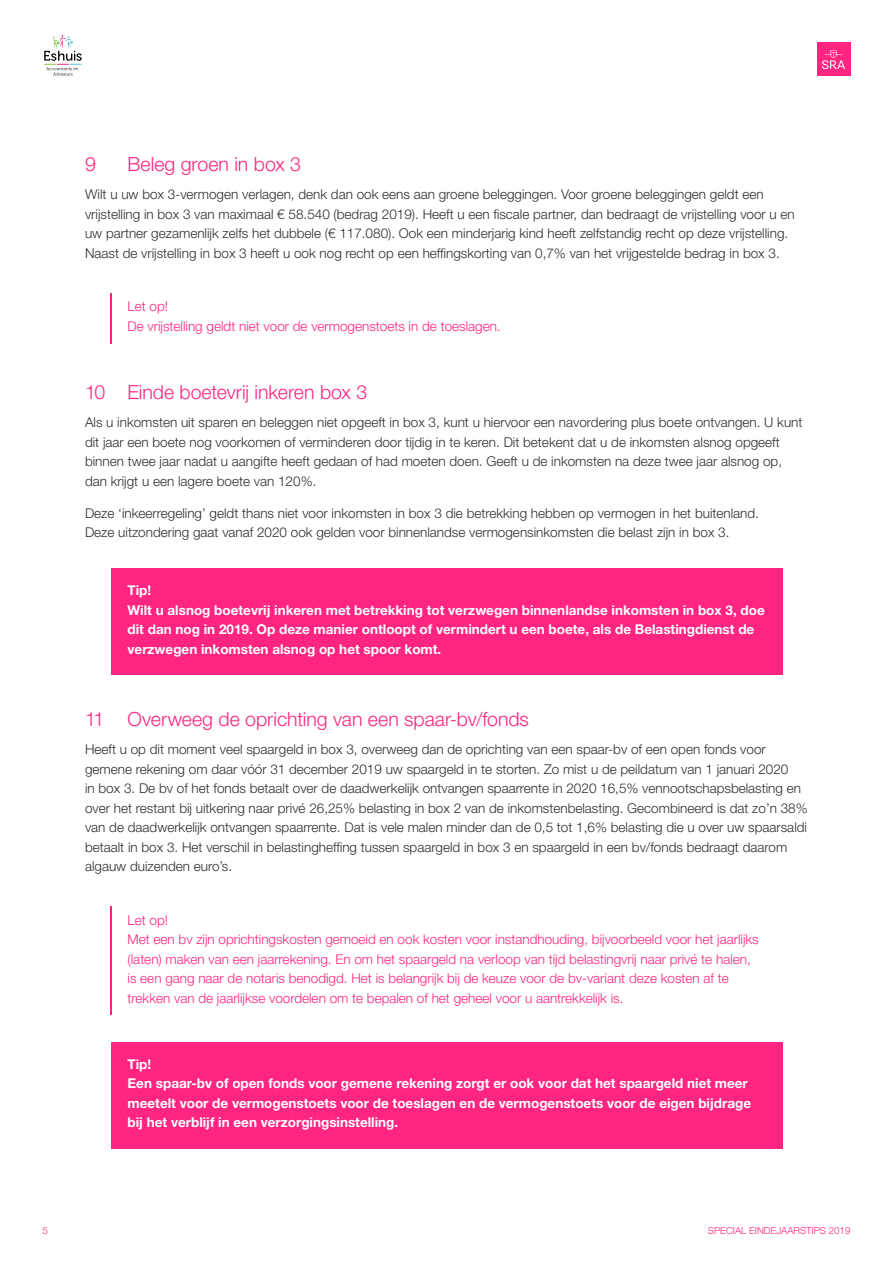
<style>
.page{position:relative;width:893px;height:1263px;background:#fff}
.page>*{position:absolute;margin:0;border:0;box-sizing:border-box;transform-origin:0 0}
.t1{font:300 19.5px "Helvetica Neue LT Std";color:#ff2581}
.t2{font:300 13.5px/19.5px "Helvetica Neue LT Std";color:#2f2f2f}
.t3{font:300 13.5px/19.5px "Helvetica Neue LT Std";color:#ff2581}
.t4{font:700 13.5px/19.5px "Helvetica Neue LT Std";color:#fff}
.t5{font:300 9.75px "Helvetica Neue LT Std";color:#ff2581}
</style>
<div class="page">
<div style="left:817px;top:43px;width:33px;height:33px;background:#ff2581"></div>
<svg style="left:822px;top:50px;width:23px;height:19px"></svg>
<svg style="left:44px;top:35px;width:38px;height:41px"></svg>
<hr style="left:111px;top:293px;width:1px;height:50px;background:#ff2581">
<div style="left:111px;top:568px;width:671px;height:106px;background:#ff2581"></div>
<hr style="left:111px;top:906px;width:1px;height:109px;background:#ff2581">
<div style="left:111px;top:1042px;width:671px;height:106px;background:#ff2581"></div>
<h1 class="t1" style="left:85px;top:152px;width:12px">9</h1>
<h1 class="t1" style="left:128px;top:152px;width:175px">Beleg groen in box 3</h1>
<p class="t2" style="left:85px;top:184px;width:711px">Wilt u uw box 3-vermogen verlagen, denk dan ook eens aan groene beleggingen. Voor groene beleggingen geldt een vrijstelling in box 3 van maximaal € 58.540 (bedrag 2019). Heeft u een fiscale partner, dan bedraagt de vrijstelling voor u en uw partner gezamenlijk zelfs het dubbele (€ 117.080). Ook een minderjarig kind heeft zelfstandig recht op deze vrijstelling.<br>Naast de vrijstelling in box 3 heeft u ook nog recht op een heffingskorting van 0,7% van het vrijgestelde bedrag in box 3.</p>
<p class="t3" style="left:128px;top:296px;width:375px">Let op!<br>De vrijstelling geldt niet voor de vermogenstoets in de toeslagen.</p>
<h1 class="t1" style="left:85px;top:380px;width:284px">10 Einde boetevrij inkeren box 3</h1>
<p class="t2" style="left:85px;top:412px;width:719px">Als u inkomsten uit sparen en beleggen niet opgeeft in box 3, kunt u hiervoor een navordering plus boete ontvangen. U kunt dit jaar een boete nog voorkomen of verminderen door tijdig in te keren. Dit betekent dat u de inkomsten alsnog opgeeft binnen twee jaar nadat u aangifte heeft gedaan of had moeten doen. Geeft u de inkomsten na deze twee jaar alsnog op, dan krijgt u een lagere boete van 120%.</p>
<p class="t2" style="left:85px;top:503px;width:675px">Deze ‘inkeerregeling’ geldt thans niet voor inkomsten in box 3 die betrekking hebben op vermogen in het buitenland.<br>Deze uitzondering gaat vanaf 2020 ook gelden voor binnenlandse vermogensinkomsten die belast zijn in box 3.</p>
<p class="t4" style="left:128px;top:580px;width:639px">Tip!<br>Wilt u alsnog boetevrij inkeren met betrekking tot verzwegen binnenlandse inkomsten in box 3, doe dit dan nog in 2019. Op deze manier ontloopt of vermindert u een boete, als de Belastingdienst de verzwegen inkomsten alsnog op het spoor komt.</p>
<h1 class="t1" style="left:85px;top:707px;width:445px">11 Overweeg de oprichting van een spaar-bv/fonds</h1>
<p class="t2" style="left:85px;top:739px;width:724px">Heeft u op dit moment veel spaargeld in box 3, overweeg dan de oprichting van een spaar-bv of een open fonds voor gemene rekening om daar vóór 31 december 2019 uw spaargeld in te storten. Zo mist u de peildatum van 1 januari 2020<br>in box 3. De bv of het fonds betaalt over de daadwerkelijk ontvangen spaarrente in 2020 16,5% vennootschapsbelasting en over het restant bij uitkering naar privé 26,25% belasting in box 2 van de inkomstenbelasting. Gecombineerd is dat zo’n 38% van de daadwerkelijk ontvangen spaarrente. Dat is vele malen minder dan de 0,5 tot 1,6% belasting die u over uw spaarsaldi betaalt in box 3. Het verschil in belastingheffing tussen spaargeld in box 3 en spaargeld in een bv/fonds bedraagt daarom algauw duizenden euro’s.</p>
<p class="t3" style="left:128px;top:910px;width:633px">Let op!<br>Met een bv zijn oprichtingskosten gemoeid en ook kosten voor instandhouding, bijvoorbeeld voor het jaarlijks (laten) maken van een jaarrekening. En om het spaargeld na verloop van tijd belastingvrij naar privé te halen, is een gang naar de notaris benodigd. Het is belangrijk bij de keuze voor de bv-variant deze kosten af te trekken van de jaarlijkse voordelen om te bepalen of het geheel voor u aantrekkelijk is.</p>
<p class="t4" style="left:128px;top:1054px;width:625px">Tip!<br>Een spaar-bv of open fonds voor gemene rekening zorgt er ook voor dat het spaargeld niet meer meetelt voor de vermogenstoets voor de toeslagen en de vermogenstoets voor de eigen bijdrage bij het verblijf in een verzorgingsinstelling.</p>
<p class="t5" style="left:43px;top:1224px;width:7px">5</p>
<p class="t5" style="left:708px;top:1224px;width:144px">SPECIAL EINDEJAARSTIPS 2019</p>
</div>
